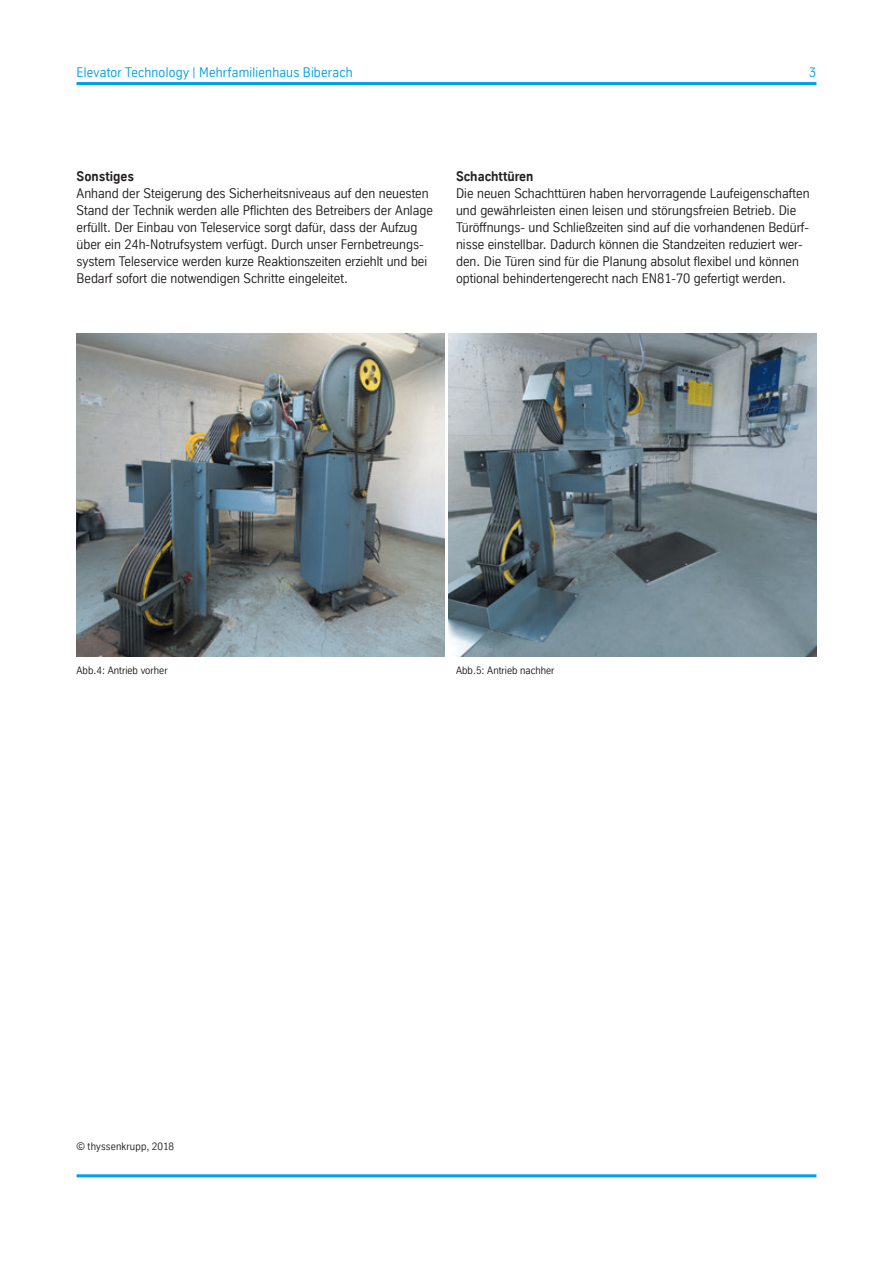
<style>
.page{position:relative;width:893px;height:1263px;background:#fff}
.page>*{position:absolute;margin:0;border:0;box-sizing:border-box;transform-origin:0 0}
.t1{font:13.5px/17px "TK Type";color:#231f20}
.t2{font:13.5px "TK Type";letter-spacing:.015em;color:#00a1e3}
.t3{font:700 13.5px "TK Type";color:#231f20}
.t4{font:10.5px "TK Type";color:#231f20}
</style>
<div class="page">
<hr style="left:77px;top:82px;width:739px;height:3px;background:#00a1e3">
<hr style="left:77px;top:1174px;width:739px;height:3px;background:#00a1e3">
<img style="left:449px;top:334px;width:367px;height:322px">
<img style="left:77px;top:334px;width:367px;height:322px">
<p class="t2" style="left:77px;top:64px;width:278px">Elevator Technology | Mehrfamilienhaus Biberach</p>
<p class="t2" style="left:809px;top:64px;width:9px">3</p>
<p class="t3" style="left:77px;top:168px;width:59px">Sonstiges</p>
<p class="t1" style="left:77px;top:185px;width:358px">Anhand der Steigerung des Sicherheitsniveaus auf den neuesten Stand der Technik werden alle Pflichten des Betreibers der Anlage erfüllt. Der Einbau von Teleservice sorgt dafür, dass der Aufzug über ein 24h-Notrufsystem verfügt. Durch unser Fernbetreungs&shy;system Teleservice werden kurze Reaktionszeiten erziehlt und bei Bedarf sofort die notwendigen Schritte eingeleitet.</p>
<p class="t3" style="left:456px;top:168px;width:79px">Schachttüren</p>
<p class="t1" style="left:456px;top:185px;width:355px">Die neuen Schachttüren haben hervorragende Laufeigenschaften und gewährleisten einen leisen und störungsfreien Betrieb. Die Türöffnungs- und Schließzeiten sind auf die vorhandenen Bedürf&shy;nisse einstellbar. Dadurch können die Standzeiten reduziert wer&shy;den. Die Türen sind für die Planung absolut flexibel und können optional behindertengerecht nach EN81-70 gefertigt werden.</p>
<p class="t4" style="left:77px;top:664px;width:93px">Abb.4: Antrieb vorher</p>
<p class="t4" style="left:456px;top:664px;width:100px">Abb.5: Antrieb nachher</p>
<p class="t4" style="left:77px;top:1141px;width:99px">© thyssenkrupp, 2018</p>
</div>
